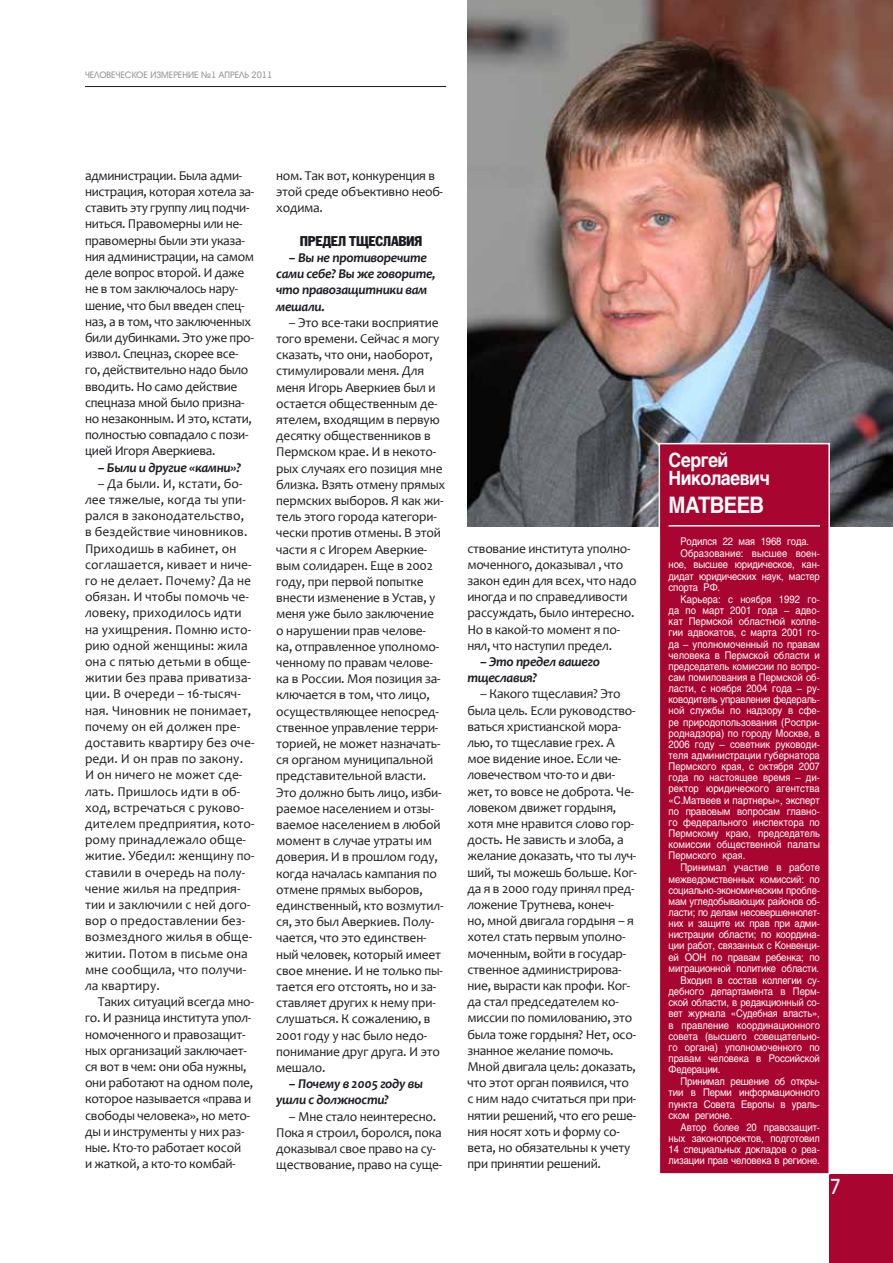
<style>
.page{position:relative;width:893px;height:1263px;background:#fff}
.page>*{position:absolute;margin:0;border:0;box-sizing:border-box;transform-origin:0 0}
.t1{font:700 22.5px "ez Helios";letter-spacing:-.03em;color:#fcfefe;scale:.9 1}
.t2{font:21px "ez Avante";color:#fcfefe}
.t3{font:700 19.5px/17.5px "ez Helios";letter-spacing:-.03em;color:#fcfefe;scale:.9 1}
.t4{font:13.95px "ez Fagot";letter-spacing:-.02em;color:#1a1c20}
.t5{font:13.5px/16.2px "Candara";letter-spacing:-.015em;color:#1a1c20}
.t6{font:13.5px/16.2px "Candara";letter-spacing:.005em;color:#1a1c20}
.t7{font:italic 700 13.5px/16.2px "Candara";letter-spacing:-.02em;color:#1a1c20}
.t8{font:10.5px/11.1px "ez Helios";letter-spacing:-.015em;color:#fcfefe;text-align:justify;scale:.9 1}
.t9{font:10.5px/12.1px "ez Helios";letter-spacing:.005em;color:#fcfefe;scale:.9 1}
.t10{font:9px "ez Avante";color:#96989c}
</style>
<div class="page">
<img style="left:467px;top:0;width:426px;height:526px">
<div style="left:829px;top:1174px;width:64px;height:89px;background:#a80530"></div>
<hr style="left:85px;top:86px;width:361px;height:1px;background:#1a1c20">
<div style="left:659px;top:444px;width:170px;height:730px;background:#a80530"></div>
<div style="left:659px;top:443px;width:171px;height:731px;border:2px solid #fcfefe"></div>
<hr style="left:669px;top:525px;width:151px;height:1px;background:#fcfefe">
<p class="t10" style="left:85px;top:70px;width:189px">человеческое измерение №1 апрель 2011</p>
<p class="t5" style="left:85px;top:167px;width:171px">администрации. Была адми&shy;нистрация, которая хотела за&shy;ставить эту группу лиц подчи&shy;ниться. Правомерны или не&shy;правомерны были эти указа&shy;ния администрации, на самом деле вопрос второй. И даже не в том заключалось нару&shy;шение, что был введен спец&shy;наз, а в том, что заключенных били дубинками. Это уже про&shy;извол. Спецназ, скорее все&shy;го, действительно надо было вводить. Но само действие спецназа мной было призна&shy;но незаконным. И это, кстати, полностью совпадало с пози&shy;цией Игоря Аверкиева.</p>
<p class="t7" style="left:98px;top:459px;width:145px">– Были и другие «камни»?</p>
<p class="t6" style="left:85px;top:475px;width:171px;text-indent:13px">– Да были. И, кстати, бо&shy;лее тяжелые, когда ты упи&shy;рался в законодательство,<br>в бездействие чиновников.<br>Приходишь в кабинет, он соглашается, кивает и ниче&shy;го не делает. Почему? Да не обязан. И чтобы помочь че&shy;ловеку, приходилось идти на ухищрения. Помню исто&shy;рию одной женщины: жила она с пятью детьми в обще&shy;житии без права приватиза&shy;ции. В очереди – 16-тысяч&shy;ная. Чиновник не понимает, почему он ей должен пре&shy;доставить квартиру без оче&shy;реди. И он прав по закону.<br>И он ничего не может сде&shy;лать. Пришлось идти в об&shy;ход, встречаться с руково&shy;дителем предприятия, кото&shy;рому принадлежало обще&shy;житие. Убедил: женщину по&shy;ставили в очередь на полу&shy;чение жилья на предприя&shy;тии и заключили с ней дого&shy;вор о предоставлении без&shy;возмездного жилья в обще&shy;житии. Потом в письме она мне сообщила, что получи&shy;ла квартиру.</p>
<p class="t5" style="left:85px;top:994px;width:170px;text-indent:13px">Таких ситуаций всегда мно&shy;го. И разница института упол&shy;номоченного и правозащит&shy;ных организаций заключает&shy;ся вот в чем: они оба нужны, они работают на одном поле, которое называется «права и свободы человека», но мето&shy;ды и инструменты у них раз&shy;ные. Кто-то работает косой<br>и жаткой, а кто-то комбай-</p>
<p class="t5" style="left:276px;top:167px;width:168px">ном. Так вот, конкуренция в этой среде объективно необ&shy;ходима.</p>
<p class="t4" style="left:300px;top:233px;width:124px">Предел тщеславия</p>
<p class="t7" style="left:276px;top:249px;width:161px;text-indent:13px">– Вы не противоречите сами себе? Вы же говорите, что правозащитники вам мешали.</p>
<p class="t5" style="left:276px;top:314px;width:171px;text-indent:13px">– Это все-таки восприятие того времени. Сейчас я могу сказать, что они, наоборот, стимулировали меня. Для меня Игорь Аверкиев был и остается общественным де&shy;ятелем, входящим в первую десятку общественников в<br>Пермском крае. И в некото&shy;рых случаях его позиция мне близка. Взять отмену прямых пермских выборов. Я как жи&shy;тель этого города категори&shy;чески против отмены. В этой части я с Игорем Аверкие&shy;вым солидарен. Еще в 2002 году, при первой попытке внести изменение в Устав, у меня уже было заключение<br>о нарушении прав челове&shy;ка, отправленное уполномо&shy;ченному по правам челове&shy;ка в России. Моя позиция за&shy;ключается в том, что лицо, осуществляющее непосред&shy;ственное управление терри&shy;торией, не может назначать&shy;ся органом муниципальной представительной власти.<br>Это должно быть лицо, изби&shy;раемое населением и отзы&shy;ваемое населением в любой момент в случае утраты им доверия. И в прошлом году, когда началась кампания по отмене прямых выборов, единственный, кто возмутил&shy;ся, это был Аверкиев. Полу&shy;чается, что это единствен&shy;ный человек, который имеет свое мнение. И не только пы&shy;тается его отстоять, но и за&shy;ставляет других к нему при&shy;слушаться. К сожалению, в<br>2001 году у нас было недо&shy;понимание друг друга. И это мешало.</p>
<p class="t7" style="left:276px;top:1076px;width:148px;text-indent:13px">– Почему в 2005 году вы ушли с должности?</p>
<p class="t5" style="left:276px;top:1108px;width:167px;text-align:center">– Мне стало неинтересно.<br>Пока я строил, боролся, пока доказывал свое право на су&shy;ществование, право на суще-</p>
<p class="t5" style="left:467px;top:540px;width:171px">ствование института уполно&shy;моченного, доказывал , что закон един для всех, что надо иногда и по справедливости рассуждать, было интересно.<br>Но в какой-то момент я по&shy;нял, что наступил предел.</p>
<p class="t7" style="left:467px;top:653px;width:134px;text-indent:13px">– Это предел вашего тщеславия?</p>
<p class="t5" style="left:467px;top:686px;width:171px;text-indent:13px">– Какого тщеславия? Это была цель. Если руководство&shy;ваться христианской мора&shy;лью, то тщеславие грех. А мое видение иное. Если че&shy;ловечеством что-то и дви&shy;жет, то вовсе не доброта. Че&shy;ловеком движет гордыня, хотя мне нравится слово гор&shy;дость. Не зависть и злоба, а желание доказать, что ты луч&shy;ший, ты можешь больше. Ког&shy;да я в 2000 году принял пред&shy;ложение Трутнева, конеч-<br>но, мной двигала гордыня – я хотел стать первым уполно&shy;моченным, войти в государ&shy;ственное администрирова&shy;ние, вырасти как профи. Ког&shy;да стал председателем ко&shy;миссии по помилованию, это была тоже гордыня? Нет, осо&shy;знанное желание помочь.<br>Мной двигала цель: доказать, что этот орган появился, что с ним надо считаться при при&shy;нятии решений, что его реше&shy;ния носят хоть и форму со&shy;вета, но обязательны к учету при принятии решений.</p>
<h3 class="t3" style="left:669px;top:451px;width:114px">Сергей<br>Николаевич</h3>
<h1 class="t1" style="left:669px;top:492px;width:108px">Матвеев</h1>
<p class="t9" style="left:680px;top:535px;width:156px">Родился 22 мая 1968 года.<br>Образование: высшее воен-</p>
<p class="t8" style="left:669px;top:559px;width:170px">ное, высшее юридическое, кан&shy;дидат юридических наук, мастер спорта РФ.</p>
<p class="t8" style="left:669px;top:594px;width:170px;text-indent:12px">Карьера: с ноября 1992 го&shy;да по март 2001 года – адво&shy;кат Пермской областной колле&shy;гии адвокатов, с марта 2001 го&shy;да – уполномоченный по правам человека в Пермской области и председатель комиссии по вопро&shy;сам помилования в Пермской об&shy;ласти, с ноября 2004 года – ру&shy;ководитель управления федераль&shy;ной службы по надзору в сфе&shy;ре природопользования (Роспри&shy;роднадзора) по городу Москве, в 2006 году – советник руководи&shy;теля администрации губернатора Пермского края, с октября 2007 года по настоящее время – ди&shy;ректор юридического агентства «С.Матвеев и партнеры», эксперт по правовым вопросам главно&shy;го федерального инспектора по Пермскому краю, председатель комиссии общественной палаты Пермского края.</p>
<p class="t8" style="left:669px;top:862px;width:170px;text-indent:12px">Принимал участие в работе межведомственных комиссий: по социально-экономическим пробле&shy;мам угледобывающих районов об&shy;ласти; по делам несовершеннолет&shy;них и защите их прав при адми&shy;нистрации области; по координа&shy;ции работ, связанных с Конвенци&shy;ей ООН по правам ребенка; по миграционной политике области.</p>
<p class="t8" style="left:669px;top:974px;width:170px;text-indent:12px">Входил в состав коллегии су&shy;дебного департамента в Перм&shy;ской области, в редакционный со&shy;вет журнала «Судебная власть», в правление координационного совета (высшего совещательно&shy;го органа) уполномоченного по правам человека в Российской Федерации.</p>
<p class="t8" style="left:669px;top:1076px;width:170px;text-indent:12px">Принимал решение об откры&shy;тии в Перми информационного пункта Совета Европы в ураль&shy;ском регионе.</p>
<p class="t8" style="left:669px;top:1121px;width:170px;text-indent:12px">Автор более 20 правозащит&shy;ных законопроектов, подготовил 14 специальных докладов о реа&shy;лизации прав человека в регионе.</p>
<h2 class="t2" style="left:829px;top:1174px;width:14px">7</h2>
</div>
